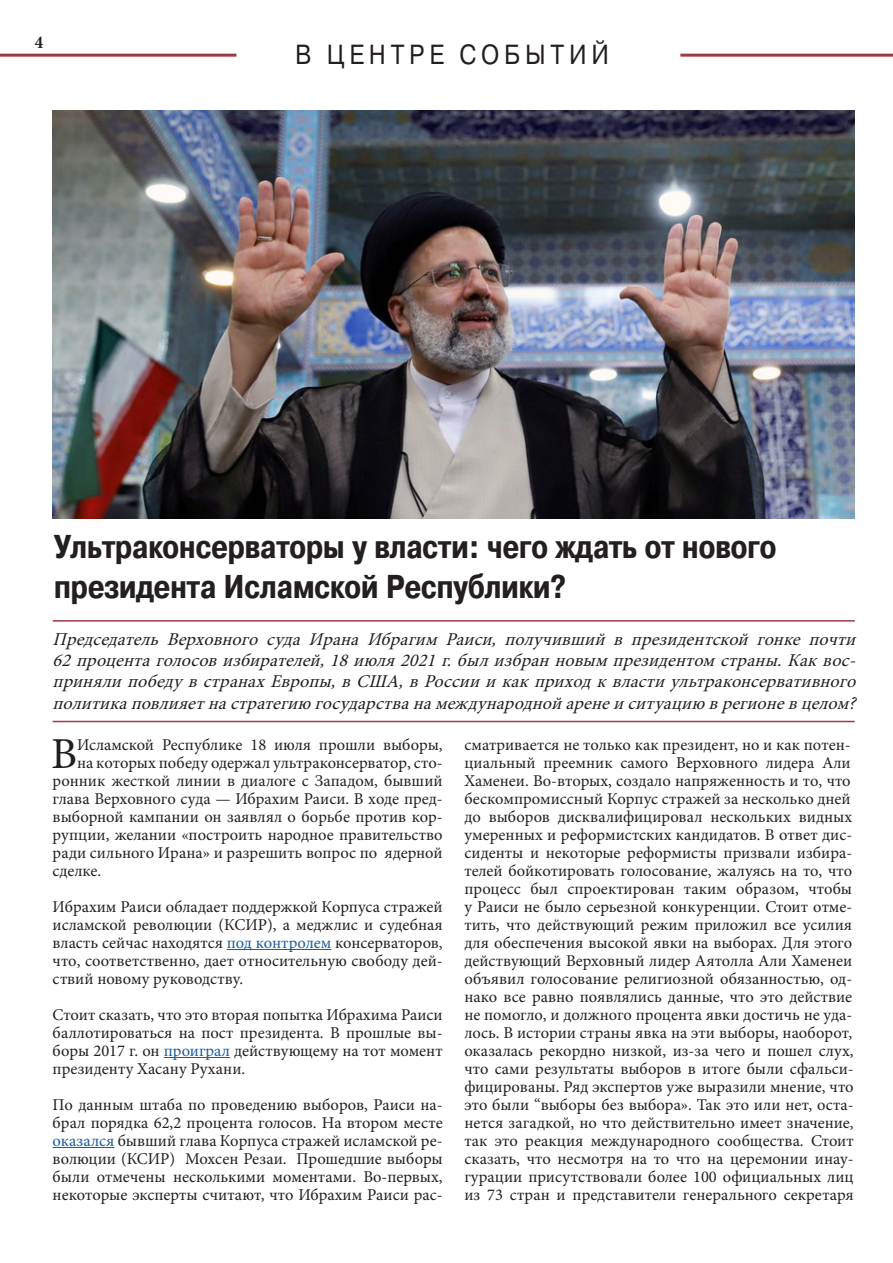
<style>
.page{position:relative;width:893px;height:1263px;background:#fff}
.page>*{position:absolute;margin:0;border:0;box-sizing:border-box;transform-origin:0 0}
.t1{font:44.25px "Minion Pro";color:#231f20}
.t2{font:700 33px "Pragmatica Cond C";color:#231f20}
.t3{font:27.6px "Pragmatica C";letter-spacing:.2em;color:#231f20;scale:.87 1}
.t4{font:italic 18px/21.5px "Minion Pro";color:#231f20;text-align:justify}
.t5{font:700 condensed 18px "Minion Pro";color:#231f20}
.t6{font:16.5px/18px "Minion Pro";color:#231f20;text-align:justify}
.s1{color:#175d9e}
</style>
<div class="page">
<img style="left:53px;top:111px;width:802px;height:408px">
<hr style="left:680px;top:54px;width:213px;height:3px;background:#a03942">
<hr style="left:227px;top:949px;width:104px;height:1px;background:#175d9e">
<hr style="left:164px;top:1057px;width:66px;height:1px;background:#175d9e">
<hr style="left:53px;top:1147px;width:61px;height:1px;background:#175d9e">
<hr style="left:53px;top:721px;width:802px;height:1px;background:#a03942">
<hr style="left:0;top:54px;width:236px;height:3px;background:#a03942">
<hr style="left:53px;top:620px;width:802px;height:2px;background:#a03942">
<p class="t5" style="left:35px;top:30px;width:10px">4</p>
<p class="t3" style="left:295px;top:40px;width:362px">В ЦЕНТРЕ СОБЫТИЙ</p>
<p class="t2" style="left:54px;top:528px;width:724px">Ультраконсерваторы у власти: чего ждать от нового</p>
<p class="t2" style="left:54px;top:568px;width:513px">президента Исламской Республики?</p>
<p class="t4" style="left:53px;top:628px;width:811px">Председатель Верховного суда Ирана Ибрагим Раиси, получивший в президентской гонке почти 62процентаголосовизбирателей,18июля2021г.былизбранновымпрезидентомстраны.Каквос&shy;принялипобедувстранахЕвропы,вСША,вРоссииикакприходквластиультраконсервативного политикаповлияетнастратегию государстванамеждународнойаренеиситуацию врегионевцелом?</p>
<p class="t1" style="left:51px;top:724px;width:27px">В</p>
<p class="t6" style="left:77px;top:736px;width:367px">Исламской Республике 18 июля прошли выборы,</p>
<p class="t6" style="left:77px;top:754px;width:367px">на которых победу одержал ультраконсерватор, сто-</p>
<p class="t6" style="left:53px;top:772px;width:392px">ронник жесткой линии в диалоге с Западом, бывший</p>
<p class="t6" style="left:53px;top:790px;width:392px">глава Верховного суда — Ибрахим Раиси. В ходе пред-</p>
<p class="t6" style="left:53px;top:808px;width:392px">выборной кампании он заявлял о борьбе против кор-</p>
<p class="t6" style="left:53px;top:826px;width:392px">рупции, желании «построить народное правительство</p>
<p class="t6" style="left:53px;top:844px;width:391px">ради сильного Ирана» и разрешить вопрос по ядерной</p>
<p class="t6" style="left:53px;top:862px;width:50px">сделке.</p>
<p class="t6" style="left:53px;top:898px;width:392px">Ибрахим Раиси обладает поддержкой Корпуса стражей исламской революции (КСИР), а меджлис и судебная власть сейчас находятся <span class="s1">под контролем</span> консерваторов, что, соответственно, дает относительную свободу дей&shy;ствий новому руководству.</p>
<p class="t6" style="left:53px;top:1006px;width:392px">Стоит сказать, что это вторая попытка Ибрахима Раиси баллотироваться на пост президента. В прошлые вы&shy;боры 2017 г. он <span class="s1">проиграл</span> действующему на тот момент президенту Хасану Рухани.</p>
<p class="t6" style="left:53px;top:1096px;width:392px">По данным штаба по проведению выборов, Раиси на&shy;брал порядка 62,2 процента голосов. На втором месте <span class="s1">оказался</span> бывший глава Корпуса стражей исламской ре&shy;волюции (КСИР) Мохсен Резаи. Прошедшие выборы были отмечены несколькими моментами. Во-первых, некоторые эксперты считают, что Ибрахим Раиси рас-</p>
<p class="t6" style="left:464px;top:736px;width:391px;text-align:left">сматривается не только как президент, но и как потен&shy;циальный преемник самого Верховного лидера Али Хаменеи. Во-вторых, создало напряженность и то, что бескомпромиссный Корпус стражей за несколько дней до выборов дисквалифицировал нескольких видных умеренных и реформистских кандидатов. В ответ дис&shy;сиденты и некоторые реформисты призвали избира&shy;телей бойкотировать голосование, жалуясь на то, что процесс был спроектирован таким образом, чтобы у Раиси не было серьезной конкуренции. Стоит отме&shy;тить, что действующий режим приложил все усилия для обеспечения высокой явки на выборах. Для этого действующий Верховный лидер Аятолла Али Хаменеи объявил голосование религиозной обязанностью, од&shy;нако все равно появлялись данные, что это действие не помогло, и должного процента явки достичь не уда&shy;лось. В истории страны явка на эти выборы, наоборот, оказалась рекордно низкой, из-за чего и пошел слух, что сами результаты выборов в итоге были сфальси&shy;фицированы. Ряд экспертов уже выразили мнение, что это были “выборы без выбора». Так это или нет, оста&shy;нется загадкой, но что действительно имеет значение, так это реакция международного сообщества. Стоит сказать, что несмотря на то что на церемонии инау&shy;гурации присутствовали более 100 официальных лиц из 73 стран и представители генерального секретаря</p>
</div>
